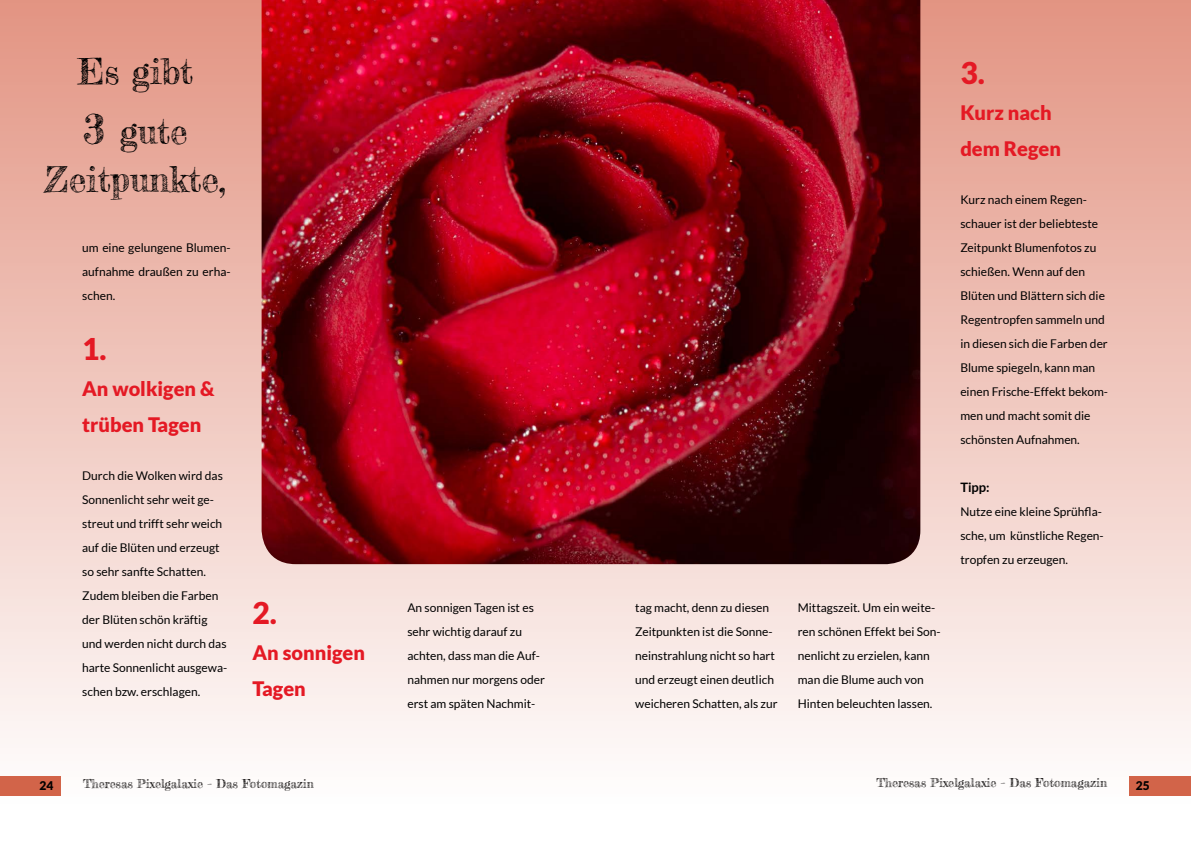
<style>
.page{position:relative;width:1191px;height:842px;background:#fff}
.page>*{position:absolute;margin:0;border:0;box-sizing:border-box;transform-origin:0 0}
.t1{font:35px/60px "Frederickathe Great";color:#000}
.t2{font:900 30px "Lato";color:#e41924}
.t3{font:900 20px/36px "Lato";color:#e41924}
.t4{font:700 13px "Lato";color:#000}
.t5{font:12px/24px "Lato";color:#000}
.t6{font:12px "Frederickathe Great";color:#000}
.t7{font:900 12px "Lato";color:#000}
.s1{font-size:41px}
</style>
<div class="page">
<div style="left:1129px;top:775px;width:62px;height:20px;background:#d3654a"></div>
<div style="left:0;top:0;width:1190px;height:842px;background:linear-gradient(to bottom,#e29483,#fff)"></div>
<img style="left:261px;top:0;width:659px;height:564px">
<h1 class="t1" style="left:78px;top:41px;width:117px">Es gibt<br><span class="s1">3</span> gute</h1>
<h1 class="t1" style="left:45px;top:149px;width:182px">Zeitpunkte,</h1>
<p class="t5" style="left:82px;top:236px;width:150px;text-align:justify">um eine gelungene Blumen&shy;aufnahme draußen zu erha&shy;schen.</p>
<h2 class="t2" style="left:82px;top:331px;width:26px">1.</h2>
<h3 class="t3" style="left:82px;top:370px;width:134px">An wolkigen &amp; trüben Tagen</h3>
<p class="t5" style="left:82px;top:464px;width:147px">Durch die Wolken wird das<br>Sonnenlicht sehr weit ge&shy;streut und trifft sehr weich auf die Blüten und erzeugt so sehr sanfte Schatten.<br>Zudem bleiben die Farben der Blüten schön kräftig und werden nicht durch das harte Sonnenlicht ausgewa&shy;schen bzw. erschlagen.</p>
<h2 class="t2" style="left:252px;top:595px;width:26px">2.</h2>
<h3 class="t3" style="left:252px;top:634px;width:114px">An sonnigen<br>Tagen</h3>
<p class="t5" style="left:407px;top:596px;width:139px">An sonnigen Tagen ist es sehr wichtig darauf zu achten, dass man die Auf&shy;nahmen nur morgens oder erst am späten Nachmit-</p>
<p class="t5" style="left:635px;top:596px;width:144px">tag macht, denn zu diesen<br>Zeitpunkten ist die Sonne&shy;neinstrahlung nicht so hart und erzeugt einen deutlich weicheren Schatten, als zur</p>
<p class="t5" style="left:797px;top:596px;width:144px">Mittagszeit. Um ein weite&shy;ren schönen Effekt bei Son&shy;nenlicht zu erzielen, kann man die Blume auch von<br>Hinten beleuchten lassen.</p>
<h2 class="t2" style="left:960px;top:55px;width:26px">3.</h2>
<h3 class="t3" style="left:960px;top:94px;width:102px">Kurz nach dem Regen</h3>
<p class="t5" style="left:960px;top:188px;width:149px">Kurz nach einem Regen&shy;schauer ist der beliebteste<br>Zeitpunkt Blumenfotos zu schießen. Wenn auf den<br>Blüten und Blättern sich die<br>Regentropfen sammeln und in diesen sich die Farben der<br>Blume spiegeln, kann man einen Frische-Effekt bekom&shy;men und macht somit die schönsten Aufnahmen.</p>
<p class="t4" style="left:960px;top:480px;width:31px">Tipp:</p>
<p class="t5" style="left:960px;top:500px;width:145px">Nutze eine kleine Sprühfla&shy;sche, um künstliche Regen&shy;tropfen zu erzeugen.</p>
<p class="t7" style="left:39px;top:779px;width:15px">24</p>
<p class="t6" style="left:83px;top:776px;width:232px">Theresas Pixelgalaxie – Das Fotomagazin</p>
<p class="t6" style="left:876px;top:775px;width:232px">Theresas Pixelgalaxie – Das Fotomagazin</p>
<p class="t7" style="left:1136px;top:778px;width:15px">25</p>
</div>
